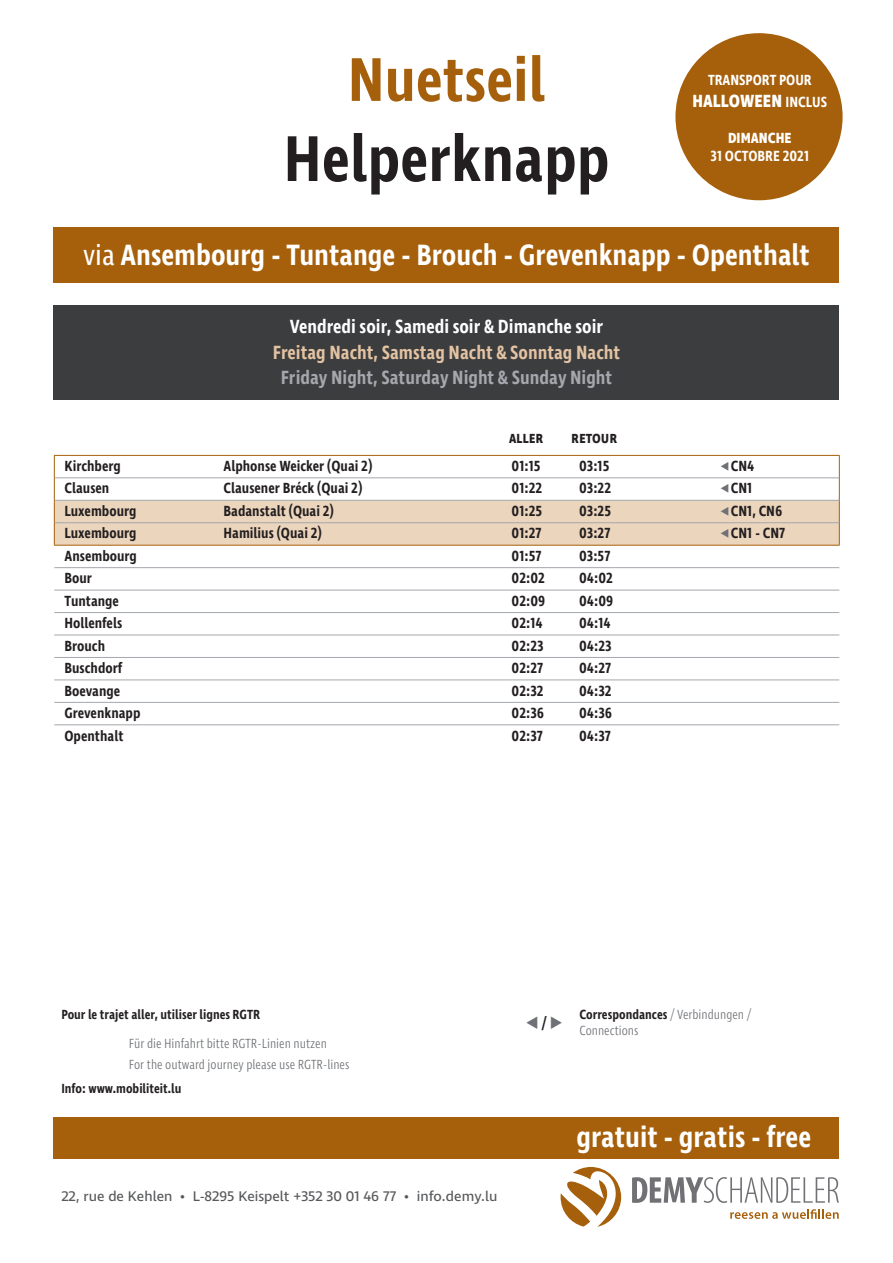
<style>
.page{position:relative;width:893px;height:1263px;background:#fff}
.page>*{position:absolute;margin:0;border:0;box-sizing:border-box;transform-origin:0 0}
.t1{font:600 66px "Ingra Cd";color:#231f20}
.t2{font:600 63px "Ingra Cd";color:#a6600b}
.t3{font:600 30px "Ingra Cd";color:#fff}
.t4{font:600 19.5px "Ingra Cd";color:#e3c3a2}
.t5{font:600 19.5px "Ingra Cd";color:#a4a7ac}
.t6{font:600 19.5px "Ingra Cd";color:#fff}
.t7{font:700 18px "Ingra Cd";color:#fff}
.Text{font:600 16.5px "Ingra Cd";color:#231f20}
.Text-2{font:600 15px "Ingra Cd";color:#231f20}
.t8{font:600 15px/18px "Ingra Cd";color:#fff;text-align:center}
.t9{font:14.25px "Ingra";color:#57585a}
.t10{font:600 13.5px "Ingra Cd";color:#231f20}
.t11{font:300 13.5px "Ingra Cd";color:#6e7175}
.s1{font-weight:600;font-size:15px}
.s2{font-weight:700}
.s3{font-weight:400}
.s4{color:#6e7175}
.s5{font-weight:300;color:#6e7175}
</style>
<div class="page">
<hr style="left:54px;top:567px;width:785px;height:1px;background:#a4a7ac">
<hr style="left:54px;top:590px;width:785px;height:1px;background:#a4a7ac">
<hr style="left:54px;top:612px;width:785px;height:1px;background:#a4a7ac">
<hr style="left:54px;top:635px;width:785px;height:1px;background:#a4a7ac">
<hr style="left:54px;top:657px;width:785px;height:1px;background:#a4a7ac">
<hr style="left:54px;top:680px;width:785px;height:1px;background:#a4a7ac">
<hr style="left:54px;top:702px;width:785px;height:1px;background:#a4a7ac">
<hr style="left:54px;top:724px;width:785px;height:1px;background:#a4a7ac">
<hr style="left:54px;top:455px;width:786px;height:1px;background:#a6600b">
<svg style="left:54px;top:456px;width:786px;height:89px"></svg>
<hr style="left:54px;top:545px;width:786px;height:1px;background:#a6600b">
<div style="left:54px;top:227px;width:785px;height:56px;background:#a6600b"></div>
<div style="left:54px;top:1117px;width:785px;height:42px;background:#a6600b"></div>
<svg style="left:632px;top:1177px;width:207px;height:26px"></svg>
<svg style="left:730px;top:1209px;width:109px;height:10px"></svg>
<svg style="left:561px;top:1167px;width:60px;height:60px"></svg>
<div style="left:54px;top:305px;width:785px;height:95px;background:#3c3d3f"></div>
<div style="left:675px;top:33px;width:168px;height:167px;background:#a6600b;border-radius:50%"></div>
<p class="t2" style="left:348px;top:40px;width:199px">Nuetseil</p>
<p class="t1" style="left:283px;top:118px;width:327px">Helperknapp</p>
<p class="t8" style="left:708px;top:71px;width:105px">TRANSPORT POUR</p>
<p class="t7" style="left:693px;top:90px;width:136px">HALLOWEEN <span class="s1">INCLUS</span></p>
<p class="t8" style="left:710px;top:130px;width:100px"><span class="s2">DIMANCHE<br></span>31 OCTOBRE 2021</p>
<p class="t3" style="left:83px;top:236px;width:728px"><span class="s3">via</span> Ansembourg - Tuntange - Brouch - Grevenknapp - Openthalt</p>
<p class="t6" style="left:290px;top:315px;width:315px">Vendredi soir, Samedi soir &amp; Dimanche soir</p>
<p class="t4" style="left:273px;top:340px;width:349px">Freitag Nacht, Samstag Nacht &amp; Sonntag Nacht</p>
<p class="t5" style="left:281px;top:366px;width:333px">Friday Night, Saturday Night &amp; Sunday Night</p>
<p class="Text" style="left:509px;top:427px;width:36px">aller</p>
<p class="Text" style="left:571px;top:427px;width:47px">retour</p>
<p class="Text-2" style="left:64px;top:456px;width:58px">Kirchberg</p>
<p class="Text-2" style="left:224px;top:456px;width:150px">Alphonse Weicker (Quai 2)</p>
<p class="Text-2" style="left:512px;top:456px;width:31px">01:15</p>
<p class="Text-2" style="left:579px;top:456px;width:32px">03:15</p>
<p class="Text-2" style="left:720px;top:456px;width:36px"><span class="s4">▼</span>CN4</p>
<p class="Text-2" style="left:64px;top:479px;width:46px">Clausen</p>
<p class="Text-2" style="left:224px;top:479px;width:140px">Clausener Bréck (Quai 2)</p>
<p class="Text-2" style="left:512px;top:479px;width:32px">01:22</p>
<p class="Text-2" style="left:579px;top:479px;width:34px">03:22</p>
<p class="Text-2" style="left:720px;top:479px;width:34px"><span class="s4">▼</span>CN1</p>
<p class="Text-2" style="left:64px;top:501px;width:73px">Luxembourg</p>
<p class="Text-2" style="left:224px;top:501px;width:112px">Badanstalt (Quai 2)</p>
<p class="Text-2" style="left:512px;top:501px;width:32px">01:25</p>
<p class="Text-2" style="left:579px;top:501px;width:34px">03:25</p>
<p class="Text-2" style="left:720px;top:501px;width:64px"><span class="s4">▼</span>CN1, CN6</p>
<p class="Text-2" style="left:64px;top:524px;width:73px">Luxembourg</p>
<p class="Text-2" style="left:224px;top:524px;width:100px">Hamilius (Quai 2)</p>
<p class="Text-2" style="left:512px;top:524px;width:32px">01:27</p>
<p class="Text-2" style="left:579px;top:524px;width:33px">03:27</p>
<p class="Text-2" style="left:720px;top:524px;width:67px"><span class="s4">▼</span>CN1 - CN7</p>
<p class="Text-2" style="left:64px;top:546px;width:74px">Ansembourg</p>
<p class="Text-2" style="left:512px;top:546px;width:32px">01:57</p>
<p class="Text-2" style="left:579px;top:546px;width:33px">03:57</p>
<p class="Text-2" style="left:64px;top:569px;width:29px">Bour</p>
<p class="Text-2" style="left:512px;top:569px;width:35px">02:02</p>
<p class="Text-2" style="left:579px;top:569px;width:35px">04:02</p>
<p class="Text-2" style="left:64px;top:591px;width:56px">Tuntange</p>
<p class="Text-2" style="left:512px;top:591px;width:35px">02:09</p>
<p class="Text-2" style="left:579px;top:591px;width:36px">04:09</p>
<p class="Text-2" style="left:64px;top:614px;width:59px">Hollenfels</p>
<p class="Text-2" style="left:512px;top:614px;width:33px">02:14</p>
<p class="Text-2" style="left:579px;top:614px;width:33px">04:14</p>
<p class="Text-2" style="left:64px;top:636px;width:42px">Brouch</p>
<p class="Text-2" style="left:512px;top:636px;width:34px">02:23</p>
<p class="Text-2" style="left:579px;top:636px;width:34px">04:23</p>
<p class="Text-2" style="left:64px;top:659px;width:59px">Buschdorf</p>
<p class="Text-2" style="left:512px;top:659px;width:33px">02:27</p>
<p class="Text-2" style="left:579px;top:659px;width:34px">04:27</p>
<p class="Text-2" style="left:64px;top:681px;width:57px">Boevange</p>
<p class="Text-2" style="left:512px;top:681px;width:34px">02:32</p>
<p class="Text-2" style="left:579px;top:681px;width:34px">04:32</p>
<p class="Text-2" style="left:64px;top:704px;width:77px">Grevenknapp</p>
<p class="Text-2" style="left:512px;top:704px;width:34px">02:36</p>
<p class="Text-2" style="left:579px;top:704px;width:35px">04:36</p>
<p class="Text-2" style="left:64px;top:726px;width:61px">Openthalt</p>
<p class="Text-2" style="left:512px;top:726px;width:33px">02:37</p>
<p class="Text-2" style="left:579px;top:726px;width:33px">04:37</p>
<p class="t10" style="left:61px;top:1006px;width:200px">Pour le trajet aller, utiliser lignes RGTR</p>
<p class="t11" style="left:129px;top:1035px;width:200px">Für die Hinfahrt bitte RGTR-Linien nutzen</p>
<p class="t11" style="left:129px;top:1056px;width:222px">For the outward journey please use RGTR-lines</p>
<p class="t10" style="left:61px;top:1080px;width:122px">Info: www.mobiliteit.lu</p>
<p class="t9" style="left:61px;top:1187px;width:437px">22, rue de Kehlen • L-8295 Keispelt +352 30 01 46 77 • info.demy.lu</p>
<p class="Text-2" style="left:526px;top:1014px;width:39px"><span class="s4">▼</span>/ <span class="s4">◆</span></p>
<p class="t10" style="left:579px;top:1006px;width:173px">Correspondances <span class="s5">/ Verbindungen /</span></p>
<p class="t11" style="left:579px;top:1022px;width:61px">Connections</p>
<p class="t3" style="left:576px;top:1118px;width:236px">gratuit - gratis - free</p>
</div>
